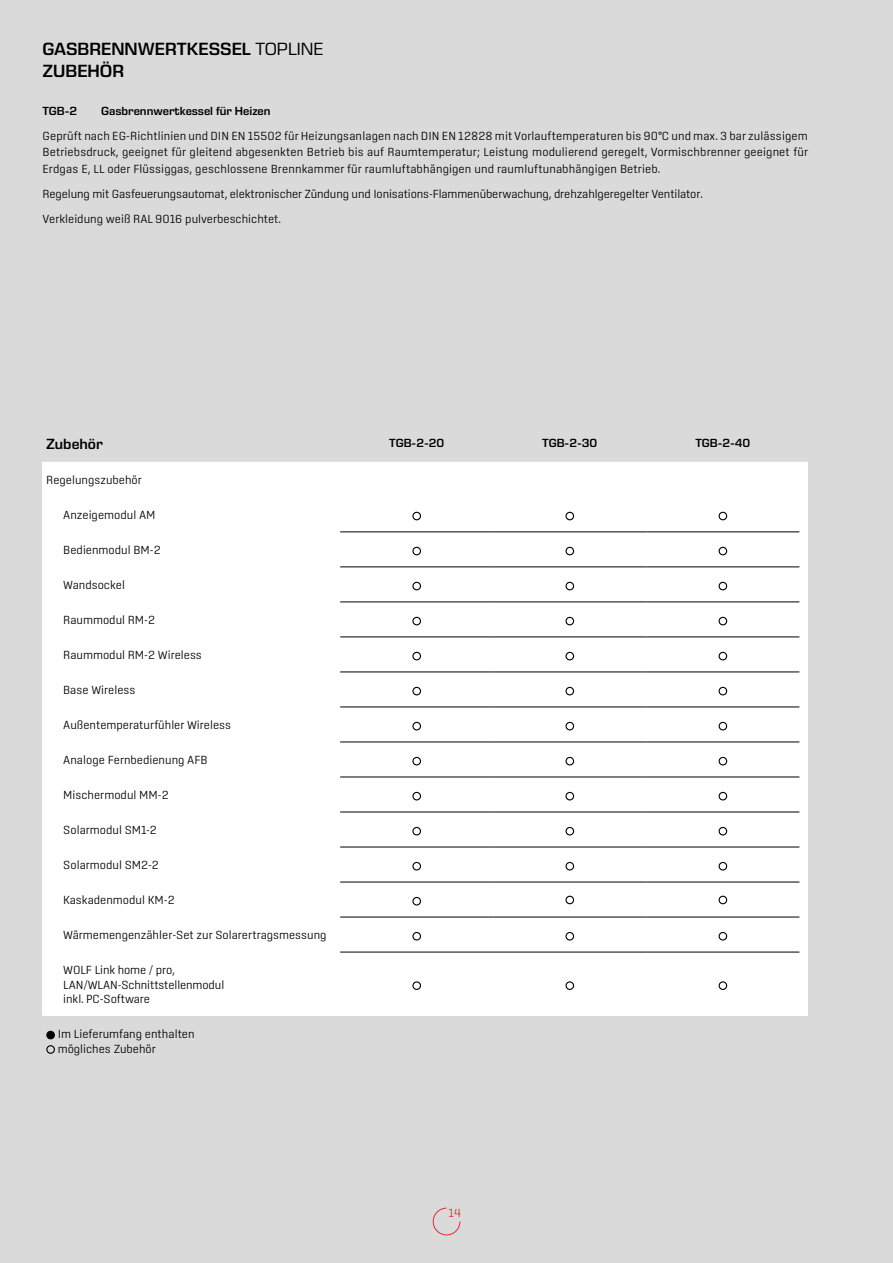
<style>
.page{position:relative;width:893px;height:1263px;background:#dadada}
.page>*{position:absolute;margin:0;border:0;box-sizing:border-box;transform-origin:0 0}
.t1{font:600 18px/21.6px "Eurostile Next LT Pro";color:#000}
.t2{font:600 15px "Eurostile Next LT Pro";color:#000}
.t3{font:300 12px/14.4px "Center";color:#000}
.t4{font:600 12px "Eurostile Next LT Pro";color:#000}
.t5{font:300 12px "Center";color:#e62a32}
.s1{font-weight:400}
</style>
<div class="page">
<svg style="left:432px;top:1207px;width:29px;height:29px"></svg>
<div style="left:42px;top:462px;width:766px;height:554px;background:#fff"></div>
<hr style="left:340px;top:532px;width:153px;height:1px;background:#000">
<hr style="left:493px;top:532px;width:153px;height:1px;background:#000">
<hr style="left:646px;top:532px;width:153px;height:1px;background:#000">
<hr style="left:340px;top:567px;width:153px;height:1px;background:#000">
<hr style="left:493px;top:567px;width:153px;height:1px;background:#000">
<hr style="left:646px;top:567px;width:153px;height:1px;background:#000">
<hr style="left:340px;top:602px;width:153px;height:1px;background:#000">
<hr style="left:493px;top:602px;width:153px;height:1px;background:#000">
<hr style="left:646px;top:602px;width:153px;height:1px;background:#000">
<hr style="left:340px;top:637px;width:153px;height:1px;background:#000">
<hr style="left:493px;top:637px;width:153px;height:1px;background:#000">
<hr style="left:646px;top:637px;width:153px;height:1px;background:#000">
<hr style="left:340px;top:672px;width:153px;height:1px;background:#000">
<hr style="left:493px;top:672px;width:153px;height:1px;background:#000">
<hr style="left:646px;top:672px;width:153px;height:1px;background:#000">
<hr style="left:340px;top:707px;width:153px;height:1px;background:#000">
<hr style="left:493px;top:707px;width:153px;height:1px;background:#000">
<hr style="left:646px;top:707px;width:153px;height:1px;background:#000">
<hr style="left:340px;top:742px;width:153px;height:1px;background:#000">
<hr style="left:493px;top:742px;width:153px;height:1px;background:#000">
<hr style="left:646px;top:742px;width:153px;height:1px;background:#000">
<hr style="left:340px;top:777px;width:153px;height:1px;background:#000">
<hr style="left:493px;top:777px;width:153px;height:1px;background:#000">
<hr style="left:646px;top:777px;width:153px;height:1px;background:#000">
<hr style="left:340px;top:812px;width:153px;height:1px;background:#000">
<hr style="left:493px;top:812px;width:153px;height:1px;background:#000">
<hr style="left:646px;top:812px;width:153px;height:1px;background:#000">
<hr style="left:340px;top:847px;width:153px;height:1px;background:#000">
<hr style="left:493px;top:847px;width:153px;height:1px;background:#000">
<hr style="left:646px;top:847px;width:153px;height:1px;background:#000">
<hr style="left:340px;top:882px;width:153px;height:1px;background:#000">
<hr style="left:493px;top:882px;width:153px;height:1px;background:#000">
<hr style="left:646px;top:882px;width:153px;height:1px;background:#000">
<hr style="left:340px;top:917px;width:153px;height:1px;background:#000">
<hr style="left:493px;top:917px;width:153px;height:1px;background:#000">
<hr style="left:646px;top:917px;width:153px;height:1px;background:#000">
<hr style="left:340px;top:952px;width:153px;height:1px;background:#000">
<hr style="left:493px;top:952px;width:153px;height:1px;background:#000">
<hr style="left:646px;top:952px;width:153px;height:1px;background:#000">
<div style="left:412px;top:512px;width:9px;height:8px;border:1px solid #000;border-radius:50%"></div>
<div style="left:565px;top:512px;width:9px;height:8px;border:1px solid #000;border-radius:50%"></div>
<div style="left:719px;top:512px;width:8px;height:8px;border:1px solid #000;border-radius:50%"></div>
<div style="left:412px;top:547px;width:9px;height:8px;border:1px solid #000;border-radius:50%"></div>
<div style="left:565px;top:547px;width:9px;height:8px;border:1px solid #000;border-radius:50%"></div>
<div style="left:719px;top:547px;width:8px;height:8px;border:1px solid #000;border-radius:50%"></div>
<div style="left:412px;top:582px;width:9px;height:8px;border:1px solid #000;border-radius:50%"></div>
<div style="left:565px;top:582px;width:9px;height:8px;border:1px solid #000;border-radius:50%"></div>
<div style="left:719px;top:582px;width:8px;height:8px;border:1px solid #000;border-radius:50%"></div>
<div style="left:412px;top:617px;width:9px;height:8px;border:1px solid #000;border-radius:50%"></div>
<div style="left:565px;top:617px;width:9px;height:8px;border:1px solid #000;border-radius:50%"></div>
<div style="left:719px;top:617px;width:8px;height:8px;border:1px solid #000;border-radius:50%"></div>
<div style="left:412px;top:652px;width:9px;height:8px;border:1px solid #000;border-radius:50%"></div>
<div style="left:565px;top:652px;width:9px;height:8px;border:1px solid #000;border-radius:50%"></div>
<div style="left:719px;top:652px;width:8px;height:8px;border:1px solid #000;border-radius:50%"></div>
<div style="left:412px;top:687px;width:9px;height:8px;border:1px solid #000;border-radius:50%"></div>
<div style="left:565px;top:687px;width:9px;height:8px;border:1px solid #000;border-radius:50%"></div>
<div style="left:719px;top:687px;width:8px;height:8px;border:1px solid #000;border-radius:50%"></div>
<div style="left:412px;top:722px;width:9px;height:8px;border:1px solid #000;border-radius:50%"></div>
<div style="left:565px;top:722px;width:9px;height:8px;border:1px solid #000;border-radius:50%"></div>
<div style="left:719px;top:722px;width:8px;height:8px;border:1px solid #000;border-radius:50%"></div>
<div style="left:412px;top:757px;width:9px;height:8px;border:1px solid #000;border-radius:50%"></div>
<div style="left:565px;top:757px;width:9px;height:8px;border:1px solid #000;border-radius:50%"></div>
<div style="left:719px;top:757px;width:8px;height:8px;border:1px solid #000;border-radius:50%"></div>
<div style="left:412px;top:792px;width:9px;height:8px;border:1px solid #000;border-radius:50%"></div>
<div style="left:565px;top:792px;width:9px;height:8px;border:1px solid #000;border-radius:50%"></div>
<div style="left:719px;top:792px;width:8px;height:8px;border:1px solid #000;border-radius:50%"></div>
<div style="left:412px;top:827px;width:9px;height:8px;border:1px solid #000;border-radius:50%"></div>
<div style="left:565px;top:827px;width:9px;height:8px;border:1px solid #000;border-radius:50%"></div>
<div style="left:719px;top:827px;width:8px;height:8px;border:1px solid #000;border-radius:50%"></div>
<div style="left:412px;top:862px;width:9px;height:8px;border:1px solid #000;border-radius:50%"></div>
<div style="left:565px;top:862px;width:9px;height:8px;border:1px solid #000;border-radius:50%"></div>
<div style="left:719px;top:862px;width:8px;height:8px;border:1px solid #000;border-radius:50%"></div>
<div style="left:412px;top:897px;width:9px;height:8px;border:1px solid #000;border-radius:50%"></div>
<div style="left:565px;top:896px;width:9px;height:8px;border:1px solid #000;border-radius:50%"></div>
<div style="left:719px;top:896px;width:8px;height:8px;border:1px solid #000;border-radius:50%"></div>
<div style="left:412px;top:932px;width:9px;height:8px;border:1px solid #000;border-radius:50%"></div>
<div style="left:565px;top:932px;width:9px;height:8px;border:1px solid #000;border-radius:50%"></div>
<div style="left:719px;top:932px;width:8px;height:8px;border:1px solid #000;border-radius:50%"></div>
<div style="left:412px;top:981px;width:9px;height:9px;border:1px solid #000;border-radius:50%"></div>
<div style="left:565px;top:981px;width:9px;height:9px;border:1px solid #000;border-radius:50%"></div>
<div style="left:719px;top:981px;width:8px;height:9px;border:1px solid #000;border-radius:50%"></div>
<div style="left:47px;top:1031px;width:7px;height:8px;background:#000;border-radius:50%"></div>
<div style="left:46px;top:1031px;width:9px;height:8px;border:1px solid #000;border-radius:50%"></div>
<div style="left:46px;top:1045px;width:9px;height:9px;border:1px solid #000;border-radius:50%"></div>
<h1 class="t1" style="left:43px;top:38px;width:282px">GASBRENNWERTKESSEL <span class="s1">TOPLINE<br></span>ZUBEHÖR</h1>
<p class="t4" style="left:43px;top:104px;width:36px">TGB-2</p>
<p class="t4" style="left:101px;top:104px;width:171px">Gasbrennwertkessel für Heizen</p>
<p class="t3" style="left:43px;top:127px;width:767px;line-height:16.5px;text-align:justify">Geprüft nach EG-Richtlinien und DIN EN 15502 für Heizungsanlagen nach DIN EN 12828 mit Vorlauftemperaturen bis 90°C und max. 3 bar zulässigem Betriebsdruck, geeignet für gleitend abgesenkten Betrieb bis auf Raumtemperatur; Leistung modulierend geregelt, Vormischbrenner geeignet für Erdgas E, LL oder Flüssiggas, geschlossene Brennkammer für raumluftabhängigen und raumluftunabhängigen Betrieb.</p>
<p class="t3" style="left:43px;top:181px;width:662px;line-height:25px">Regelung mit Gasfeuerungsautomat, elektronischer Zündung und Ionisations-Flammenüberwachung, drehzahlgeregelter Ventilator.<br>Verkleidung weiß RAL 9016 pulverbeschichtet.</p>
<p class="t2" style="left:46px;top:436px;width:58px">Zubehör</p>
<p class="t4" style="left:389px;top:436px;width:56px">TGB-2-20</p>
<p class="t4" style="left:542px;top:436px;width:57px">TGB-2-30</p>
<p class="t4" style="left:695px;top:436px;width:57px">TGB-2-40</p>
<p class="t3" style="left:46px;top:473px;width:97px">Regelungszubehör</p>
<p class="t3" style="left:63px;top:508px;width:94px">Anzeigemodul AM</p>
<p class="t3" style="left:63px;top:543px;width:99px">Bedienmodul BM-2</p>
<p class="t3" style="left:63px;top:578px;width:63px">Wandsockel</p>
<p class="t3" style="left:63px;top:613px;width:93px">Raummodul RM-2</p>
<p class="t3" style="left:63px;top:648px;width:140px">Raummodul RM-2 Wireless</p>
<p class="t3" style="left:63px;top:683px;width:74px">Base Wireless</p>
<p class="t3" style="left:63px;top:718px;width:169px">Außentemperaturfühler Wireless</p>
<p class="t3" style="left:63px;top:753px;width:146px">Analoge Fernbedienung AFB</p>
<p class="t3" style="left:63px;top:788px;width:107px">Mischermodul MM-2</p>
<p class="t3" style="left:63px;top:823px;width:95px">Solarmodul SM1-2</p>
<p class="t3" style="left:63px;top:858px;width:97px">Solarmodul SM2-2</p>
<p class="t3" style="left:63px;top:893px;width:113px">Kaskadenmodul KM-2</p>
<p class="t3" style="left:63px;top:928px;width:265px">Wärmemengenzähler-Set zur Solarertragsmessung</p>
<p class="t3" style="left:63px;top:963px;width:162px">WOLF Link home / pro,<br>LAN/WLAN-Schnittstellenmodul inkl. PC-Software</p>
<p class="t3" style="left:58px;top:1027px;width:138px">Im Lieferumfang enthalten mögliches Zubehör</p>
<p class="t5" style="left:449px;top:1206px;width:14px">14</p>
</div>
